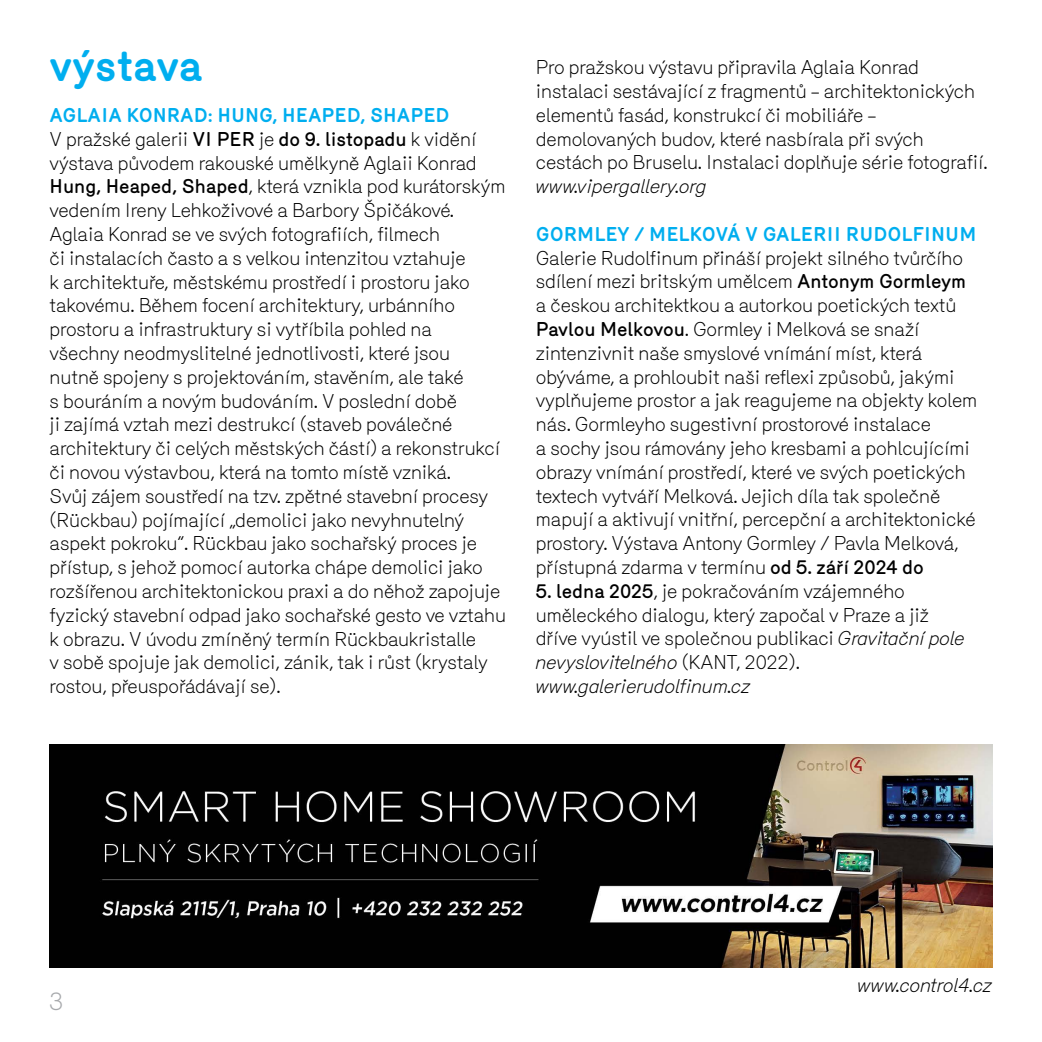
<style>
.page{position:relative;width:1042px;height:1042px;background:#fff}
.page>*{position:absolute;margin:0;border:0;box-sizing:border-box;transform-origin:0 0}
.t1{font:700 43.75px "Mercury";color:#00aeef}
.t2{font:300 24.5px "Mercury";color:#a7a9ac}
.t3{font:300 19.25px/23.8px "Mercury";letter-spacing:-.005em;color:#000}
.t4{font:italic 300 19.25px "Mercury";color:#000}
.t5{font:700 19.25px "Mercury";color:#00aeef}
.s1{font-weight:700;color:#00aeef}
.s2{font-weight:500}
.s3{font-style:italic}
</style>
<div class="page">
<img style="left:50px;top:744px;width:942px;height:223px">
<h1 class="t1" style="left:50px;top:40px;width:155px">VÝSTAVA</h1>
<p class="t3" style="left:50px;top:103px;width:458px"><span class="s1">AGLAIA KONRAD: H UNG, H EAPED, SHAPED<br></span>V pražské galerii <span class="s2">VI PER</span> je <span class="s2">do 9. listopadu</span> k vidění výstava původem rakouské umělkyně Aglaii Konrad <span class="s2">Hung, Heaped, Shaped</span>, která vznikla pod kurátorským vedením Ireny Lehkoživové a Barbory Špičákové.<br>Aglaia Konrad se ve svých fotografiích, filmech<br>či instalacích často a s velkou intenzitou vztahuje<br>k architektuře, městskému prostředí i prostoru jako takovému. Během focení architektury, urbánního prostoru a infrastruktury si vytříbila pohled na všechny neodmyslitelné jednotlivosti, které jsou<br>nutně spojeny s projektováním, stavěním, ale také<br>s bouráním a novým budováním. V poslední době<br>ji zajímá vztah mezi destrukcí (staveb poválečné architektury či celých městských částí) a rekonstrukcí či novou výstavbou, která na tomto místě vzniká.<br>Svůj zájem soustředí na tzv. zpětné stavební procesy (Rückbau) pojímající „demolici jako nevyhnutelný aspekt pokroku“. Rückbau jako sochařský proces je přístup, s jehož pomocí autorka chápe demolici jako rozšířenou architektonickou praxi a do něhož zapojuje fyzický stavební odpad jako sochařské gesto ve vztahu k obrazu. V úvodu zmíněný termín Rückbaukristalle<br>v sobě spojuje jak demolici, zánik, tak i růst (krystaly rostou, přeuspořádávají se).</p>
<p class="t3" style="left:536px;top:55px;width:453px">Pro pražskou výstavu připravila Aglaia Konrad instalaci sestávající z fragmentů – architektonických elementů fasád, konstrukcí či mobiliáře – demolovaných budov, které nasbírala při svých cestách po Bruselu. Instalaci doplňuje série fotografií.</p>
<p class="t4" style="left:536px;top:175px;width:172px">www.vipergallery.org</p>
<p class="t5" style="left:536px;top:223px;width:442px">GORMLEY / M ELKOVÁ V GALERII RUDOLFINUM</p>
<p class="t3" style="left:536px;top:246px;width:443px">Galerie Rudolfinum přináší projekt silného tvůrčího sdílení mezi britským umělcem <span class="s2">Antonym Gormleym </span>a českou architektkou a autorkou poetických textů <span class="s2">Pavlou Melkovou</span>. Gormley i Melková se snaží zintenzivnit naše smyslové vnímání míst, která obýváme, a prohloubit naši reflexi způsobů, jakými vyplňujeme prostor a jak reagujeme na objekty kolem nás. Gormleyho sugestivní prostorové instalace<br>a sochy jsou rámovány jeho kresbami a pohlcujícími obrazy vnímání prostředí, které ve svých poetických textech vytváří Melková. Jejich díla tak společně mapují a aktivují vnitřní, percepční a architektonické prostory. Výstava Antony Gormley / Pavla Melková, přístupná zdarma v termínu <span class="s2">od 5. září 2024 do</span></p>
<p class="t3" style="left:536px;top:579px;width:430px"><span class="s2">5. ledna 2025</span>, je pokračováním vzájemného uměleckého dialogu, který započal v Praze a již dříve vyústil ve společnou publikaci <span class="s3">Gravitační pole nevyslovitelného</span> (KANT, 2022). <span class="s3">www.galerierudolfinum.cz</span></p>
<p class="t2" style="left:50px;top:987px;width:16px">3</p>
<p class="t4" style="left:857px;top:974px;width:136px">www.control4.cz</p>
</div>
